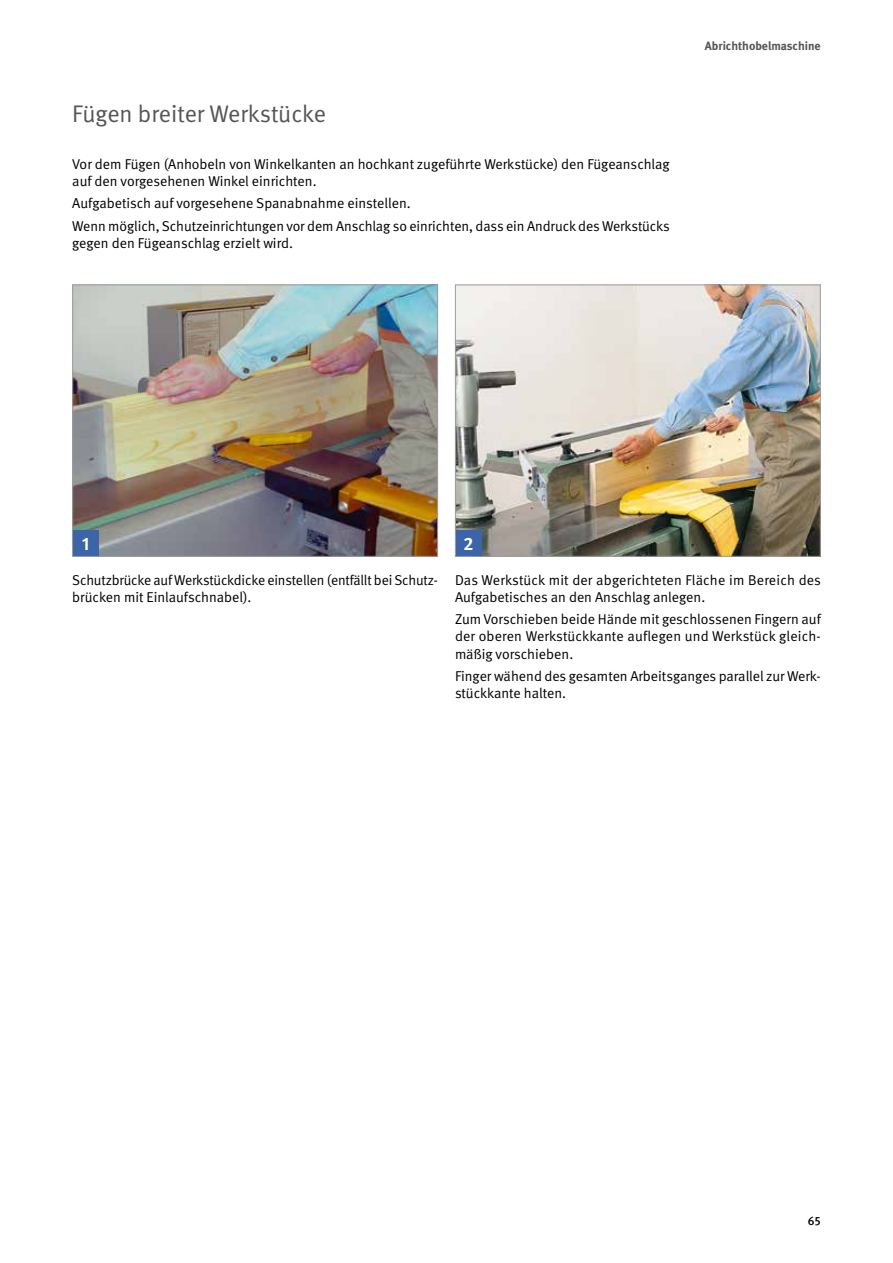
<style>
.page{position:relative;width:893px;height:1263px;background:#fff}
.page>*{position:absolute;margin:0;border:0;box-sizing:border-box;transform-origin:0 0}
.t1{font:24px "DGUV Meta";letter-spacing:-.005em;color:#565656}
.t2{font:700 18px "DGUV Meta";color:#fff}
.t3{font:14.25px/17.1px "DGUV Meta";color:#000}
.t4{font:700 12px "DGUV Meta";color:#565656}
.t5{font:500 12px "DGUV Meta";color:#000}
</style>
<div class="page">
<img style="left:74px;top:287px;width:362px;height:268px">
<div style="left:72px;top:285px;width:366px;height:272px;border:1px solid #9c9d9d"></div>
<div style="left:73px;top:530px;width:26px;height:26px;background:#3c64a8"></div>
<img style="left:457px;top:287px;width:362px;height:268px">
<div style="left:455px;top:285px;width:366px;height:272px;border:1px solid #9c9d9d"></div>
<div style="left:456px;top:530px;width:25px;height:26px;background:#3c64a8"></div>
<h1 class="t1" style="left:72px;top:100px;width:255px">Fügen breiter Werkstücke</h1>
<p class="t3" style="left:72px;top:156px;width:599px">Vor dem Fügen (Anhobeln von Winkelkanten an hochkant zugeführte Werkstücke) den Fügeanschlag auf den vorgesehenen Winkel einrichten.</p>
<p class="t3" style="left:72px;top:193px;width:599px;line-height:22.4px">Aufgabetisch auf vorgesehene Spanabnahme einstellen.<br>Wenn möglich, Schutzeinrichtungen vor dem Anschlag so einrichten, dass ein Andruck des Werkstücks</p>
<p class="t3" style="left:72px;top:235px;width:220px">gegen den Fügeanschlag erzielt wird.</p>
<p class="t4" style="left:705px;top:39px;width:117px">Abrichthobelmaschine</p>
<p class="t2" style="left:82px;top:533px;width:9px">1</p>
<p class="t2" style="left:463px;top:533px;width:12px">2</p>
<p class="t3" style="left:72px;top:572px;width:367px">Schutzbrücke auf Werkstückdicke einstellen (entfällt bei Schutz&shy;brücken mit Einlaufschnabel).</p>
<p class="t3" style="left:455px;top:572px;width:367px">Das Werkstück mit der abgerichteten Fläche im Bereich des<br>Aufgabetisches an den Anschlag anlegen.</p>
<p class="t3" style="left:455px;top:611px;width:368px;text-align:justify">Zum Vorschieben beide Hände mit geschlossenen Fingern auf der oberen Werkstückkante auflegen und Werkstück gleich&shy;mäßig vorschieben.</p>
<p class="t3" style="left:455px;top:668px;width:367px">Finger wähend des gesamten Arbeitsganges parallel zur Werk&shy;stückkante halten.</p>
<p class="t5" style="left:808px;top:1213px;width:14px">65</p>
</div>
